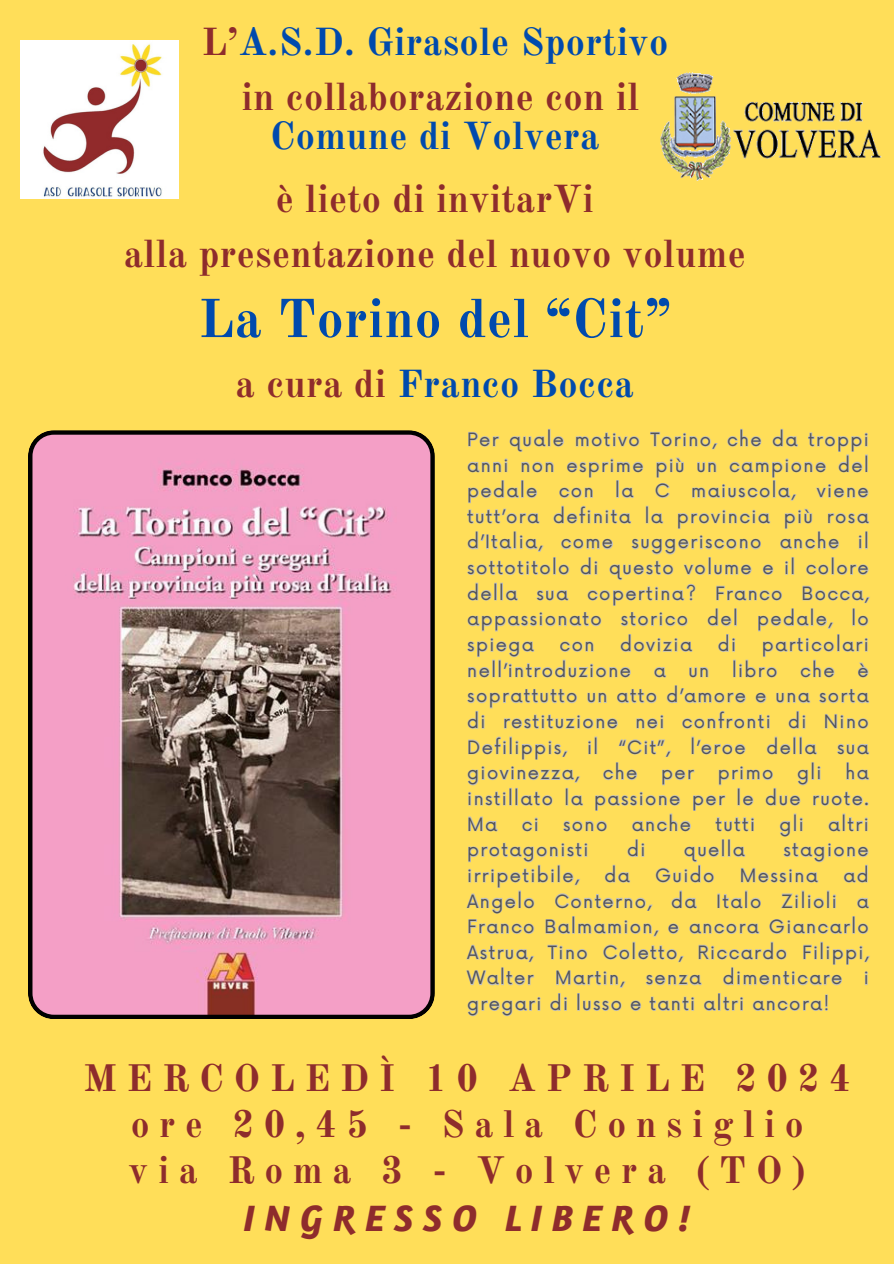
<style>
.page{position:relative;width:894px;height:1264px;background:#fff}
.page>*{position:absolute;margin:0;border:0;box-sizing:border-box;transform-origin:0 0}
.t1{font:700 53.7px "Old Standard";letter-spacing:.01em;color:#004aad}
.t2{font:700 38.4px/39.3px "Old Standard";letter-spacing:.01em;color:#8e2c2c;text-align:center}
.t3{font:700 38.4px "Old Standard";letter-spacing:.01em;color:#004aad}
.t4{font:700 37.5px/46.2px "Old Standard";letter-spacing:.255em;color:#8e2c2c;text-align:center}
.t5{font:italic 700 37.5px "Amaranth";letter-spacing:.255em;color:#8e2c2c}
.t6{font:17.85px/25.7px "Now";letter-spacing:.08em;color:#545454;text-align:justify}
.s1{color:#8e2c2c}
.s2{color:#004aad}
</style>
<div class="page">
<div style="left:0;top:0;width:893px;height:1263px;background:#ffde59"></div>
<svg style="left:28px;top:430px;width:406px;height:588px;background:#c2879d"></svg>
<img style="left:20px;top:41px;width:158px;height:157px">
<img style="left:660px;top:72px;width:222px;height:109px">
<svg style="left:467px;top:428px;width:403px;height:250px"></svg>
<svg style="left:467px;top:685px;width:402px;height:44px"></svg>
<svg style="left:466px;top:736px;width:404px;height:281px"></svg>
<h2 class="t3" style="left:201px;top:18px;width:468px"><span class="s1">L’</span>A.S.D. Girasole Sportivo</h2>
<h1 class="t2" style="left:241px;top:77px;width:399px">in collaborazione con il<br><span class="s2">Comune di Volvera</span></h1>
<h2 class="t2" style="left:276px;top:180px;width:319px">è lieto di invitarVi</h2>
<p class="t2" style="left:124px;top:235px;width:623px">alla presentazione del nuovo volume</p>
<p class="t1" style="left:198px;top:286px;width:474px">La Torino del “Cit”</p>
<p class="t3" style="left:235px;top:360px;width:400px"><span class="s1">a cura di</span> Franco Bocca</p>
<h2 class="t6" style="left:467px;top:427px;width:403px">Per quale motivo Torino, che da troppi anni non esprime più un campione del pedale con la C maiuscola, viene tutt’ora definita la provincia più rosa d’Italia, come suggeriscono anche il sottotitolo di questo volume e il colore della sua copertina? Franco Bocca, appassionato storico del pedale, lo spiega</h2>
<h2 class="t6" style="left:559px;top:632px;width:36px">con</h2>
<h2 class="t6" style="left:620px;top:632px;width:73px">dovizia</h2>
<h2 class="t6" style="left:717px;top:632px;width:20px">di</h2>
<h2 class="t6" style="left:761px;top:632px;width:108px">particolari</h2>
<h2 class="t6" style="left:467px;top:658px;width:165px">nell’introduzione</h2>
<h2 class="t6" style="left:653px;top:658px;width:14px">a</h2>
<h2 class="t6" style="left:688px;top:658px;width:22px">un</h2>
<h2 class="t6" style="left:731px;top:658px;width:47px">libro</h2>
<h2 class="t6" style="left:800px;top:658px;width:36px">che</h2>
<h2 class="t6" style="left:467px;top:658px;width:403px;text-indent:390px">è soprattutto un atto d’amore e una sorta di restituzione nei confronti di Nino Defilippis, il “Cit”, l’eroe della sua giovinezza,</h2>
<h2 class="t6" style="left:467px;top:761px;width:403px;text-indent:378px">ha instillato la passione per le due ruote.<br>Ma</h2>
<h2 class="t6" style="left:602px;top:761px;width:36px">che</h2>
<h2 class="t6" style="left:661px;top:761px;width:34px">per</h2>
<h2 class="t6" style="left:717px;top:761px;width:57px">primo</h2>
<h2 class="t6" style="left:797px;top:761px;width:26px">gli</h2>
<h2 class="t6" style="left:521px;top:812px;width:19px">ci</h2>
<h2 class="t6" style="left:563px;top:812px;width:46px">sono</h2>
<h2 class="t6" style="left:631px;top:812px;width:61px">anche</h2>
<h2 class="t6" style="left:715px;top:812px;width:41px">tutti</h2>
<h2 class="t6" style="left:779px;top:812px;width:26px">gli</h2>
<h2 class="t6" style="left:827px;top:812px;width:42px">altri</h2>
<h2 class="t6" style="left:467px;top:837px;width:123px">protagonisti</h2>
<h2 class="t6" style="left:627px;top:837px;width:20px">di</h2>
<h2 class="t6" style="left:683px;top:837px;width:62px">quella</h2>
<h2 class="t6" style="left:783px;top:837px;width:87px">stagione</h2>
<h2 class="t6" style="left:467px;top:863px;width:113px">irripetibile,</h2>
<h2 class="t6" style="left:604px;top:863px;width:27px">da</h2>
<h2 class="t6" style="left:655px;top:863px;width:61px">Guido</h2>
<h2 class="t6" style="left:739px;top:863px;width:80px">Messina</h2>
<h2 class="t6" style="left:467px;top:863px;width:403px;text-indent:376px">ad Angelo Conterno, da Italo Zilioli a Franco Balmamion, e ancora Giancarlo Astrua, Tino Coletto, Riccardo Filippi, Walter Martin, senza dimenticare i gregari di lusso e tanti altri ancora!</h2>
<h3 class="t4" style="left:83px;top:1055px;width:768px">MERCOLEDÌ 10 APRILE 2024 ore 20,45 - Sala Consiglio<br>via Roma 3 - Volvera (TO)</h3>
<h3 class="t5" style="left:243px;top:1195px;width:448px">INGRESSO LIBERO!</h3>
</div>
